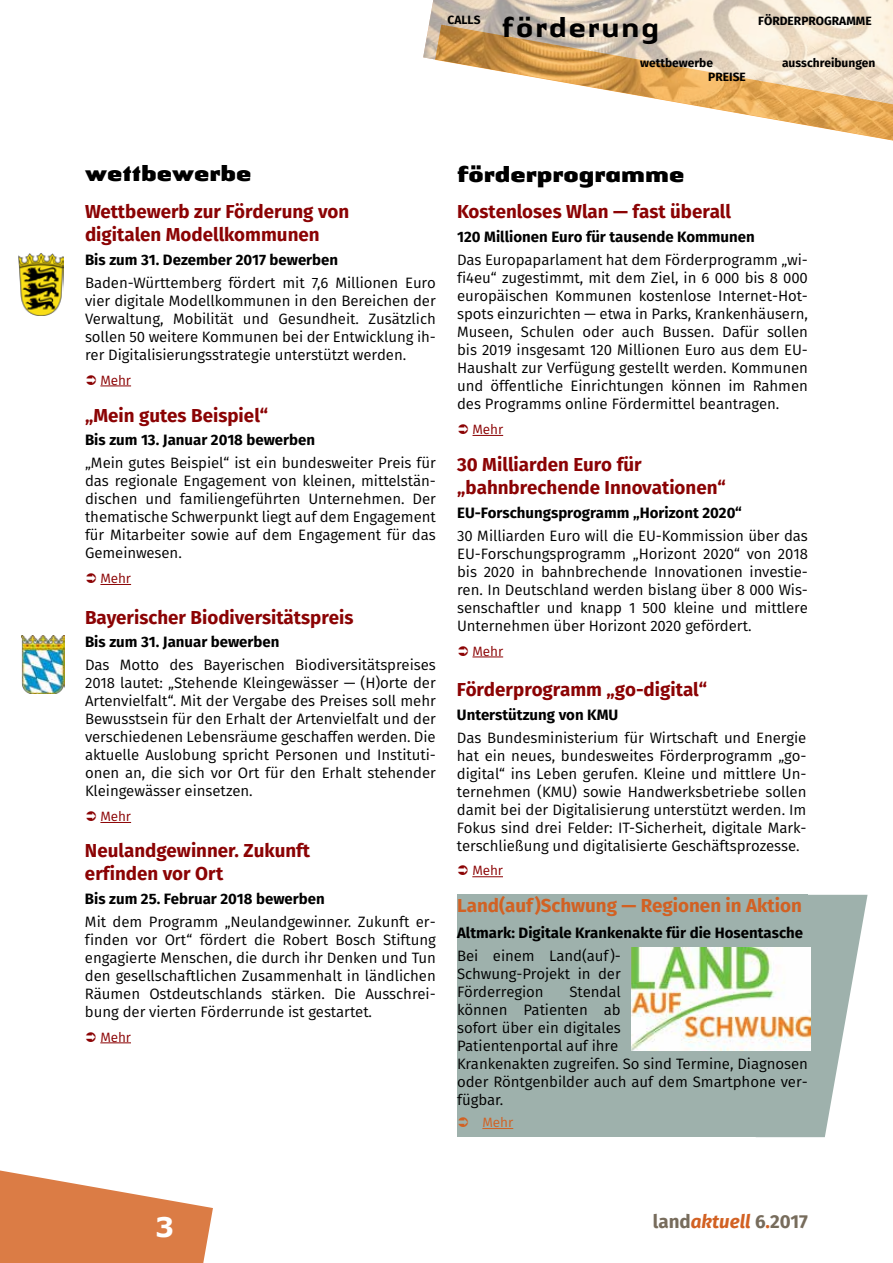
<style>
.page{position:relative;width:893px;height:1263px;background:#fff}
.page>*{position:absolute;margin:0;border:0;box-sizing:border-box;transform-origin:0 0}
.t1{font:500 30px "Authentic Sans LT";color:#000}
.t2{font:700 27px "Verdana";color:#fff}
.t3{font:900 24px "Authentic Sans LT";color:#000}
.t4{font:700 18.75px/22.5px "Fira Sans";color:#8b0304}
.t5{font:700 18.75px "Fira Sans";color:#d26123}
.t6{font:700 18.75px "Fira Sans";color:#776c5c}
.t7{font:15px/18px "Fira Sans";letter-spacing:-.005em;color:#000;text-align:justify}
.t8{font:700 15px "Fira Sans";color:#000}
.t9{font:13.5px "Fira Sans";letter-spacing:-.01em;color:#8b0304}
.t10{font:13.5px "Fira Sans";color:#d26123}
.t11{font:700 12px "Fira Sans";color:#000}
.s1{font-style:italic;color:#d26123}
.s2{color:#d26123}
</style>
<div class="page">
<svg style="left:0;top:1170px;width:213px;height:93px"></svg>
<img style="left:423px;top:0;width:470px;height:141px">
<hr style="left:100px;top:822px;width:31px;height:1px;background:#8b0304">
<hr style="left:472px;top:435px;width:31px;height:1px;background:#8b0304">
<hr style="left:100px;top:386px;width:31px;height:1px;background:#8b0304">
<hr style="left:100px;top:584px;width:31px;height:1px;background:#8b0304">
<hr style="left:472px;top:657px;width:31px;height:1px;background:#8b0304">
<img style="left:19px;top:253px;width:45px;height:62px">
<hr style="left:472px;top:876px;width:31px;height:1px;background:#8b0304">
<hr style="left:100px;top:1042px;width:31px;height:1px;background:#8b0304">
<svg style="left:808px;top:895px;width:59px;height:242px"></svg>
<div style="left:457px;top:895px;width:351px;height:242px;background:#9eb1ac"></div>
<hr style="left:482px;top:1128px;width:31px;height:1px;background:#d26123">
<svg style="left:631px;top:943px;width:179px;height:5px"></svg>
<img style="left:631px;top:948px;width:179px;height:102px">
<img style="left:21px;top:635px;width:44px;height:59px">
<p class="t11" style="left:447px;top:10px;width:35px">CALLS</p>
<h1 class="t1" style="left:501px;top:8px;width:161px">förderung</h1>
<p class="t11" style="left:758px;top:11px;width:115px">FÖRDERPROGRAMME</p>
<p class="t11" style="left:640px;top:53px;width:74px">wettbewerbe</p>
<p class="t11" style="left:782px;top:53px;width:95px">ausschreibungen</p>
<p class="t11" style="left:708px;top:67px;width:39px">PREISE</p>
<h3 class="t3" style="left:85px;top:157px;width:168px">wettbewerbe</h3>
<p class="t4" style="left:85px;top:199px;width:266px">Wettbewerb zur Förderung von digitalen Modellkommunen</p>
<p class="t8" style="left:85px;top:247px;width:255px">Bis zum 31. Dezember 2017 bewerben</p>
<p class="t7" style="left:85px;top:273px;width:352px">Baden-Württemberg fördert mit 7,6 Millionen Euro vier digitale Modellkommunen in den Bereichen der Verwaltung, Mobilität und Gesundheit. Zusätzlich sollen 50 weitere Kommunen bei der Entwicklung ih&shy;rer Digitalisierungsstrategie unterstützt werden.</p>
<p class="t9" style="left:100px;top:370px;width:32px">Mehr</p>
<p class="t4" style="left:85px;top:402px;width:185px">„Mein gutes Beispiel“</p>
<p class="t8" style="left:85px;top:427px;width:232px">Bis zum 13. Januar 2018 bewerben</p>
<p class="t7" style="left:85px;top:454px;width:352px">„Mein gutes Beispiel“ ist ein bundesweiter Preis für das regionale Engagement von kleinen, mittelstän&shy;dischen und familiengeführten Unternehmen. Der thematische Schwerpunkt liegt auf dem Engagement für Mitarbeiter sowie auf dem Engagement für das Gemeinwesen.</p>
<p class="t9" style="left:100px;top:568px;width:32px">Mehr</p>
<p class="t4" style="left:85px;top:604px;width:270px">Bayerischer Biodiversitätspreis</p>
<p class="t8" style="left:85px;top:629px;width:196px">Bis zum 31. Januar bewerben</p>
<p class="t7" style="left:85px;top:656px;width:352px">Das Motto des Bayerischen Biodiversitätspreises 2018 lautet: „Stehende Kleingewässer — (H)orte der Artenvielfalt“. Mit der Vergabe des Preises soll mehr Bewusstsein für den Erhalt der Artenvielfalt und der verschiedenen Lebensräume geschaffen werden. Die aktuelle Auslobung spricht Personen und Instituti&shy;onen an, die sich vor Ort für den Erhalt stehender Kleingewässer einsetzen.</p>
<p class="t9" style="left:100px;top:806px;width:32px">Mehr</p>
<p class="t4" style="left:85px;top:838px;width:227px">Neulandgewinner. Zukunft erfinden vor Ort</p>
<p class="t8" style="left:85px;top:886px;width:241px">Bis zum 25. Februar 2018 bewerben</p>
<p class="t7" style="left:85px;top:912px;width:352px">Mit dem Programm „Neulandgewinner. Zukunft er&shy;finden vor Ort“ fördert die Robert Bosch Stiftung engagierte Menschen, die durch ihr Denken und Tun den gesellschaftlichen Zusammenhalt in ländlichen Räumen Ostdeutschlands stärken. Die Ausschrei&shy;bung der vierten Förderrunde ist gestartet.</p>
<p class="t9" style="left:100px;top:1027px;width:32px">Mehr</p>
<h3 class="t3" style="left:457px;top:158px;width:229px">förderprogramme</h3>
<p class="t4" style="left:457px;top:199px;width:275px">Kostenloses Wlan — fast überall</p>
<p class="t8" style="left:457px;top:224px;width:299px">120 Millionen Euro für tausende Kommunen</p>
<p class="t7" style="left:457px;top:251px;width:352px">Das Europaparlament hat dem Förderprogramm „wi&shy;fi4eu“ zugestimmt, mit dem Ziel, in 6 000 bis 8 000 europäischen Kommunen kostenlose Internet-Hot&shy;spots einzurichten — etwa in Parks, Krankenhäusern, Museen, Schulen oder auch Bussen. Dafür sollen bis 2019 insgesamt 120 Millionen Euro aus dem EU-Haushalt zur Verfügung gestellt werden. Kommunen und öffentliche Einrichtungen können im Rahmen des Programms online Fördermittel beantragen.</p>
<p class="t9" style="left:472px;top:419px;width:32px">Mehr</p>
<p class="t4" style="left:457px;top:452px;width:270px">30 Milliarden Euro für „bahnbrechende Innovationen“</p>
<p class="t8" style="left:457px;top:500px;width:286px">EU-Forschungsprogramm „Horizont 2020“</p>
<p class="t7" style="left:457px;top:526px;width:352px">30 Milliarden Euro will die EU-Kommission über das EU-Forschungsprogramm „Horizont 2020“ von 2018 bis 2020 in bahnbrechende Innovationen investie&shy;ren. In Deutschland werden bislang über 8 000 Wis&shy;senschaftler und knapp 1 500 kleine und mittlere Unternehmen über Horizont 2020 gefördert.</p>
<p class="t9" style="left:472px;top:641px;width:32px">Mehr</p>
<p class="t4" style="left:457px;top:677px;width:252px">Förderprogramm „go-digital“</p>
<p class="t8" style="left:457px;top:702px;width:163px">Unterstützung von KMU</p>
<p class="t7" style="left:457px;top:728px;width:351px">Das Bundesministerium für Wirtschaft und Energie hat ein neues, bundesweites Förderprogramm „go&shy;digital“ ins Leben gerufen. Kleine und mittlere Un&shy;ternehmen (KMU) sowie Handwerksbetriebe sollen damit bei der Digitalisierung unterstützt werden. Im Fokus sind drei Felder: IT-Sicherheit, digitale Mark&shy;terschließung und digitalisierte Geschäftsprozesse.</p>
<p class="t9" style="left:472px;top:861px;width:32px">Mehr</p>
<p class="t5" style="left:457px;top:890px;width:346px">Land(auf)Schwung — Regionen in Aktion</p>
<p class="t8" style="left:457px;top:920px;width:348px">Altmark: Digitale Krankenakte für die Hosentasche</p>
<p class="t7" style="left:457px;top:946px;width:165px">Bei einem Land(auf)- Schwung-Projekt in der Förderregion</p>
<p class="t7" style="left:457px;top:982px;width:352px;text-align:left;text-indent:112px">Stendal<br>können Patienten ab<br>sofort über ein digitales<br>Patientenportal auf ihre<br>Krankenakten zugreifen. So sind Termine, Diagnosen oder Röntgenbilder auch auf dem Smartphone ver&shy;fügbar.</p>
<p class="t10" style="left:482px;top:1112px;width:32px">Mehr</p>
<h2 class="t2" style="left:155px;top:1208px;width:21px">3</h2>
<p class="t6" style="left:653px;top:1206px;width:157px">land<span class="s1">aktuell</span> 6<span class="s2">.</span>2017</p>
</div>
